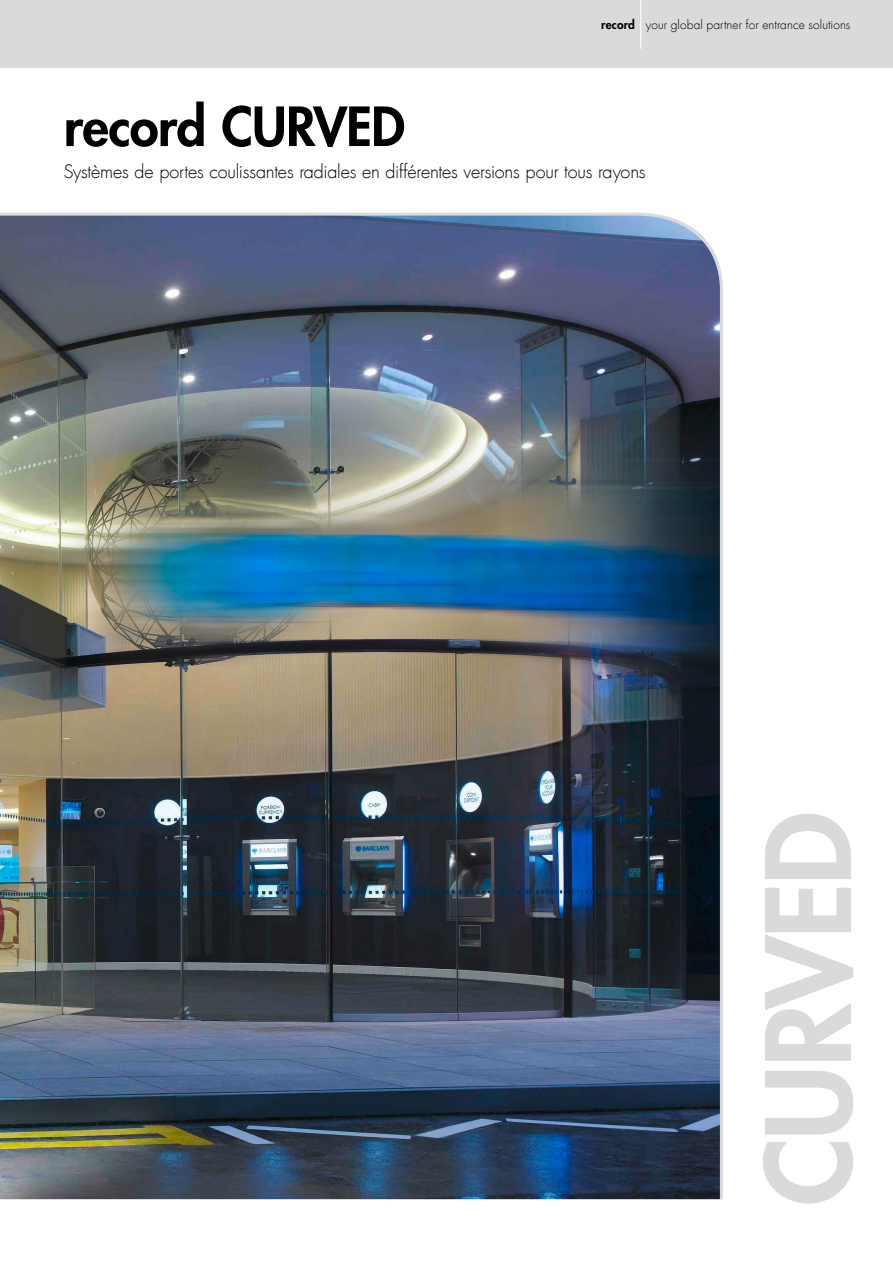
<style>
.page{position:relative;width:893px;height:1263px;background:#fff}
.page>*{position:absolute;margin:0;border:0;box-sizing:border-box;transform-origin:0 0}
.t1{font:800 114px "Futura Std";letter-spacing:-.025em;color:#d9dada}
.t2{font:800 52.5px "Futura Std";letter-spacing:-.015em;color:#000}
.t3{font:300 18px "Futura Com";letter-spacing:-.01em;color:#000}
.t4{font:300 12px "Futura Com";letter-spacing:.01em;color:#000}
.s1{font-family:"Futura Std";font-weight:800}
</style>
<div class="page">
<div style="left:0;top:0;width:893px;height:68px;background:#d9dada"></div>
<hr style="left:640px;top:0;width:1px;height:49px;background:#fff">
<img style="left:0;top:212px;width:723px;height:988px">
<p class="t4" style="left:601px;top:17px;width:251px"><span class="s1">record</span> your global partner for entrance solutions</p>
<h2 class="t2" style="left:64px;top:93px;width:343px">record CURVED</h2>
<p class="t3" style="left:64px;top:160px;width:583px">Systèmes de portes coulissantes radiales en différentes versions pour tous rayons</p>
<h1 class="t1" style="left:737px;top:1205px;width:395px;rotate:-90deg">CURVED</h1>
</div>
